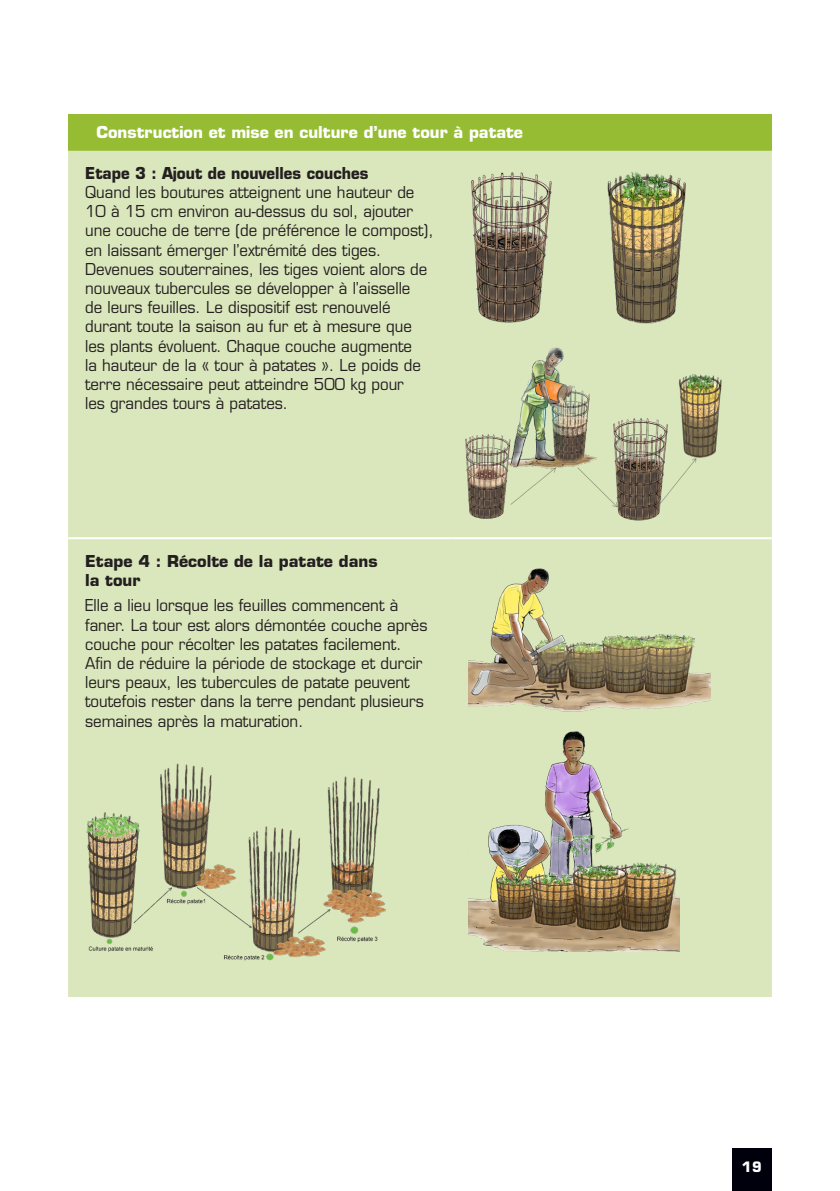
<style>
.page{position:relative;width:840px;height:1191px;background:#fff}
.page>*{position:absolute;margin:0;border:0;box-sizing:border-box;transform-origin:0 0}
.Texte_tableau_gauche{font:16px/19.2px "Eurostile LT Std";color:#231f20;scale:.94 1}
.Titre_encadré_2{font:700 16px "Eurostile LT Std";color:#fff}
.Body_text_Bold{font:700 16px/19.2px "Eurostile LT Std";color:#231f20}
.Texte_tableau_gauche-2{font:700 16px "Eurostile LT Std";color:#231f20;scale:.94 1}
.t1{font:700 14px "Eurostile LT Std";color:#fff;scale:.95 1}
</style>
<div class="page">
<div style="left:731px;top:1148px;width:40px;height:43px;background:#00000d"></div>
<div style="left:68px;top:115px;width:703px;height:36px;background:#96bc33"></div>
<div style="left:68px;top:151px;width:703px;height:846px;background:#dae6bc"></div>
<hr style="left:68px;top:537px;width:383px;height:2px;background:#fff">
<hr style="left:451px;top:537px;width:320px;height:2px;background:#fff">
<img style="left:85px;top:759px;width:301px;height:213px">
<img style="left:468px;top:555px;width:242px;height:162px">
<img style="left:468px;top:720px;width:210px;height:231px">
<img style="left:466px;top:170px;width:90px;height:158px">
<img style="left:601px;top:169px;width:89px;height:159px">
<img style="left:462px;top:347px;width:275px;height:182px">
<p class="Titre_encadré_2" style="left:96px;top:122px;width:428px">Construction et mise en culture d’une tour à patate</p>
<p class="Texte_tableau_gauche-2" style="left:85px;top:163px;width:302px">Etape 3 : Ajout de nouvelles couches</p>
<p class="Texte_tableau_gauche" style="left:85px;top:183px;width:372px">Quand les boutures atteignent une hauteur de 10 à 15 cm environ au-dessus du sol, ajouter une couche de terre (de préférence le compost), en laissant émerger l’extrémité des tiges.<br>Devenues souterraines, les tiges voient alors de nouveaux tubercules se développer à l’aisselle<br>de leurs feuilles. Le dispositif est renouvelé durant toute la saison au fur et à mesure que les plants évoluent. Chaque couche augmente<br>la hauteur de la « tour à patates ». Le poids de terre nécessaire peut atteindre 500 kg pour<br>les grandes tours à patates.</p>
<p class="Body_text_Bold" style="left:85px;top:552px;width:294px">Etape 4 : Récolte de la patate dans la tour</p>
<p class="Texte_tableau_gauche" style="left:85px;top:596px;width:365px">Elle a lieu lorsque les feuilles commencent à faner. La tour est alors démontée couche après couche pour récolter les patates facilement.<br>Afin de réduire la période de stockage et durcir leurs peaux, les tubercules de patate peuvent toutefois rester dans la terre pendant plusieurs semaines après la maturation.</p>
<p class="t1" style="left:741px;top:1158px;width:22px">19</p>
</div>
